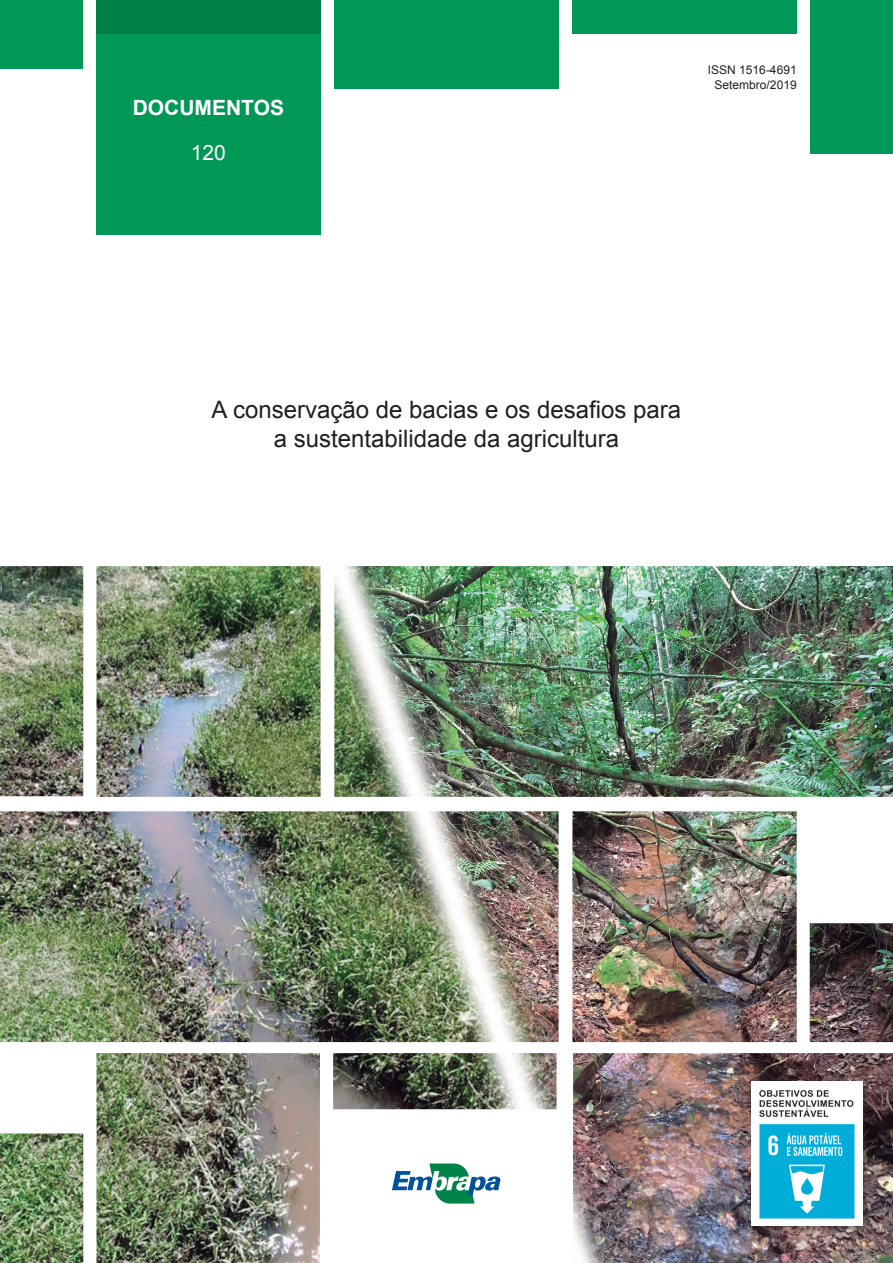
<style>
.page{position:relative;width:893px;height:1263px;background:#fff}
.page>*{position:absolute;margin:0;border:0;box-sizing:border-box;transform-origin:0 0}
.t1{font:24px/28.8px "Arial";color:#231f20;text-align:center}
.t2{font:700 21px "Arial";color:#fff}
.t3{font:21px "Arial";color:#fff}
.t4{font:12px/14.4px "Arial";color:#231f20;text-align:center}
</style>
<div class="page">
<div style="left:96px;top:0;width:225px;height:234px;background:#009856"></div>
<div style="left:334px;top:0;width:225px;height:89px;background:#009856"></div>
<div style="left:572px;top:0;width:225px;height:34px;background:#009856"></div>
<div style="left:96px;top:0;width:225px;height:34px;background:#007f46"></div>
<img style="left:0;top:566px;width:893px;height:697px">
<div style="left:810px;top:0;width:83px;height:153px;background:#009856"></div>
<div style="left:0;top:0;width:82px;height:68px;background:#009856"></div>
<svg style="left:392px;top:1163px;width:109px;height:40px"></svg>
<div style="left:749px;top:1079px;width:121px;height:154px;background:#231f20;opacity:.5"></div>
<img style="left:751px;top:1081px;width:111px;height:145px">
<p class="t2" style="left:133px;top:94px;width:153px">DOCUMENTOS</p>
<p class="t3" style="left:191px;top:139px;width:37px">120</p>
<p class="t4" style="left:708px;top:63px;width:90px">ISSN 1516-4691<br>Setembro/2019</p>
<p class="t1" style="left:212px;top:395px;width:471px">A conservação de bacias e os desafios para a sustentabilidade da agricultura</p>
</div>
